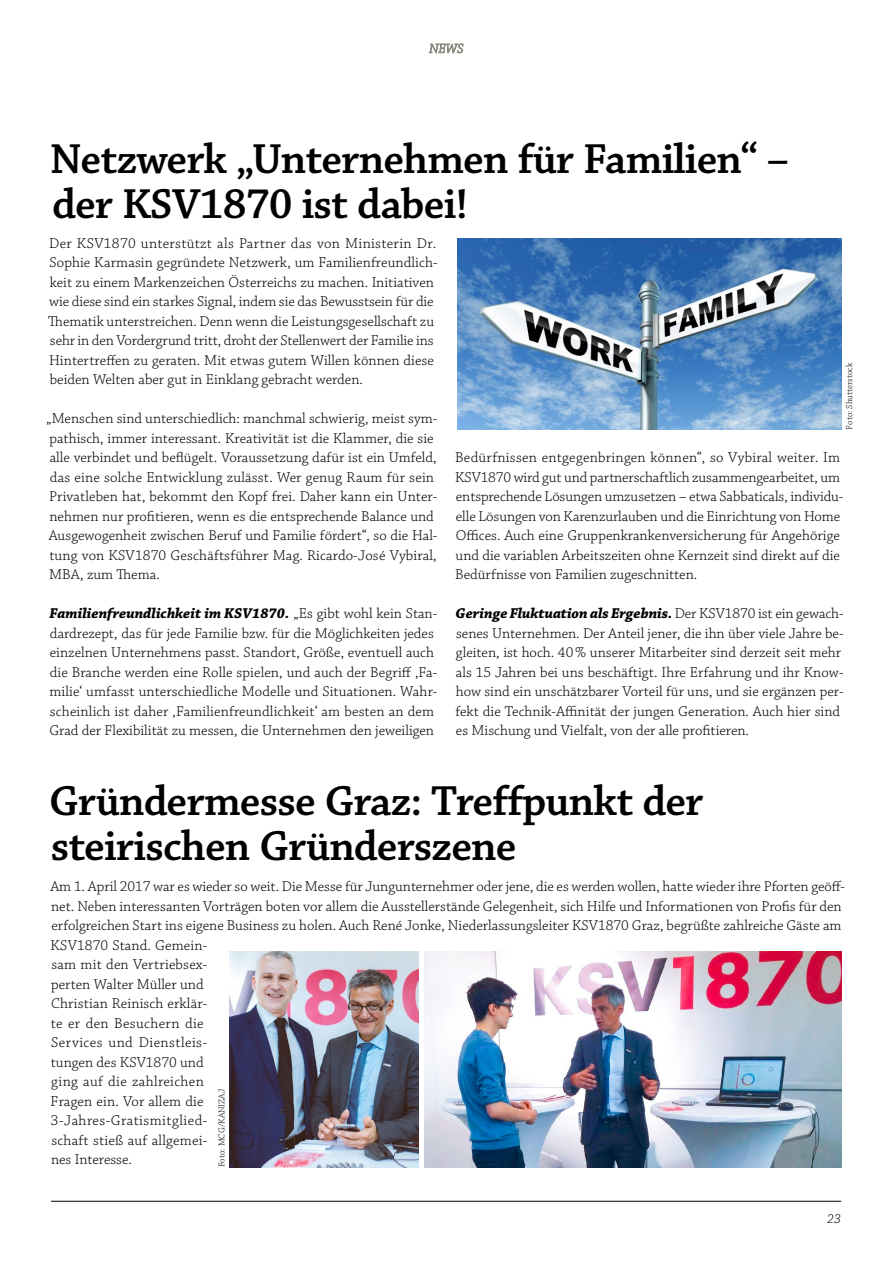
<style>
.page{position:relative;width:893px;height:1263px;background:#fff}
.page>*{position:absolute;margin:0;border:0;box-sizing:border-box;transform-origin:0 0}
.t1{font:600 44.25px/45.5px "Chaparral Pro";letter-spacing:-.02em;color:#000}
.t2{font:300 15px/19.5px "Chaparral Pro";color:#000}
.t3{font:italic 300 13.5px "Chaparral Pro";color:#000}
.t4{font:300 9px "Chaparral Pro";color:#000}
.s1{font-weight:700;font-style:italic}
</style>
<div class="page">
<hr style="left:51px;top:1201px;width:790px;height:1px;background:#000">
<svg style="left:429px;top:43px;width:34px;height:11px"></svg>
<img style="left:457px;top:238px;width:385px;height:191px">
<img style="left:230px;top:951px;width:189px;height:216px">
<img style="left:424px;top:951px;width:418px;height:216px">
<h1 class="t1" style="left:50px;top:138px;width:740px">Netzwerk „Unternehmen für Familien“ – der KSV1870 ist dabei!</h1>
<p class="t2" style="left:48px;top:234px;width:391px">Der KSV1870 unterstützt als Partner das von Ministerin Dr.<br>Sophie Karmasin gegründete Netzwerk, um Familienfreundlich&shy;keit zu einem Markenzeichen Österreichs zu machen. Initiativen wie diese sind ein starkes Signal, indem sie das Bewusstsein für die Thematik unterstreichen. Denn wenn die Leistungsgesellschaft zu sehr in den Vordergrund tritt, droht der Stellenwert der Familie ins Hintertreffen zu geraten. Mit etwas gutem Willen können diese beiden Welten aber gut in Einklang gebracht werden.</p>
<p class="t2" style="left:46px;top:409px;width:393px">„Menschen sind unterschiedlich: manchmal schwierig, meist sym&shy;pathisch, immer interessant. Kreativität ist die Klammer, die sie alle verbindet und beflügelt. Voraussetzung dafür ist ein Umfeld, das eine solche Entwicklung zulässt. Wer genug Raum für sein Privatleben hat, bekommt den Kopf frei. Daher kann ein Unter&shy;nehmen nur profitieren, wenn es die entsprechende Balance und Ausgewogenheit zwischen Beruf und Familie fördert“, so die Hal&shy;tung von KSV1870 Geschäftsführer Mag. Ricardo-José Vybiral, MBA, zum Thema.</p>
<p class="t2" style="left:49px;top:604px;width:389px"><span class="s1">Familienfreundlichkeit im KSV1870.</span> „Es gibt wohl kein Stan&shy;dardrezept, das für jede Familie bzw. für die Möglichkeiten jedes einzelnen Unternehmens passt. Standort, Größe, eventuell auch die Branche werden eine Rolle spielen, und auch der Begriff ‚Fa&shy;milie‘ umfasst unterschiedliche Modelle und Situationen. Wahr&shy;scheinlich ist daher ‚Familienfreundlichkeit‘ am besten an dem Grad der Flexibilität zu messen, die Unternehmen den jeweiligen</p>
<p class="t4" style="left:844px;top:429px;width:68px;rotate:-90deg">Foto: Shutterstock</p>
<p class="t2" style="left:455px;top:448px;width:390px">Bedürfnissen entgegenbringen können“, so Vybiral weiter. Im KSV1870 wird gut und partnerschaftlich zusammengearbeitet, um entsprechende Lösungen umzusetzen – etwa Sabbaticals, individu&shy;elle Lösungen von Karenzurlauben und die Einrichtung von Home Offices. Auch eine Gruppenkrankenversicherung für Angehörige und die variablen Arbeitszeiten ohne Kernzeit sind direkt auf die Bedürfnisse von Familien zugeschnitten.</p>
<p class="t2" style="left:455px;top:604px;width:390px"><span class="s1">Geringe Fluktuation als Ergebnis.</span> Der KSV1870 ist ein gewach&shy;senes Unternehmen. Der Anteil jener, die ihn über viele Jahre be&shy;gleiten, ist hoch. 40% unserer Mitarbeiter sind derzeit seit mehr als 15 Jahren bei uns beschäftigt. Ihre Erfahrung und ihr Know&shy;how sind ein unschätzbarer Vorteil für uns, und sie ergänzen per&shy;fekt die Technik-Affinität der jungen Generation. Auch hier sind es Mischung und Vielfalt, von der alle profitieren.</p>
<h1 class="t1" style="left:49px;top:780px;width:656px">Gründermesse Graz: Treffpunkt der steirischen Gründerszene</h1>
<p class="t2" style="left:50px;top:877px;width:796px">Am 1. April 2017 war es wieder so weit. Die Messe für Jungunternehmer oder jene, die es werden wollen, hatte wieder ihre Pforten geöff&shy;net. Neben interessanten Vorträgen boten vor allem die Ausstellerstände Gelegenheit, sich Hilfe und Informationen von Profis für den erfolgreichen Start ins eigene Business zu holen. Auch René Jonke, Niederlassungsleiter KSV1870 Graz, begrüßte zahlreiche Gäste am KSV1870 Stand. Gemein-<br>sam mit den Vertriebsex-<br>perten Walter Müller und<br>Christian Reinisch erklär-<br>te er den Besuchern die<br>Services und Dienstleis-<br>tungen des KSV1870 und<br>ging auf die zahlreichen<br>Fragen ein. Vor allem die<br>3-Jahres-Gratismitglied-<br>schaft stieß auf allgemei-<br>nes Interesse.</p>
<p class="t4" style="left:217px;top:1167px;width:80px;rotate:-90deg">Foto: MCG/KANIZAJ</p>
<p class="t3" style="left:827px;top:1211px;width:15px">23</p>
</div>
